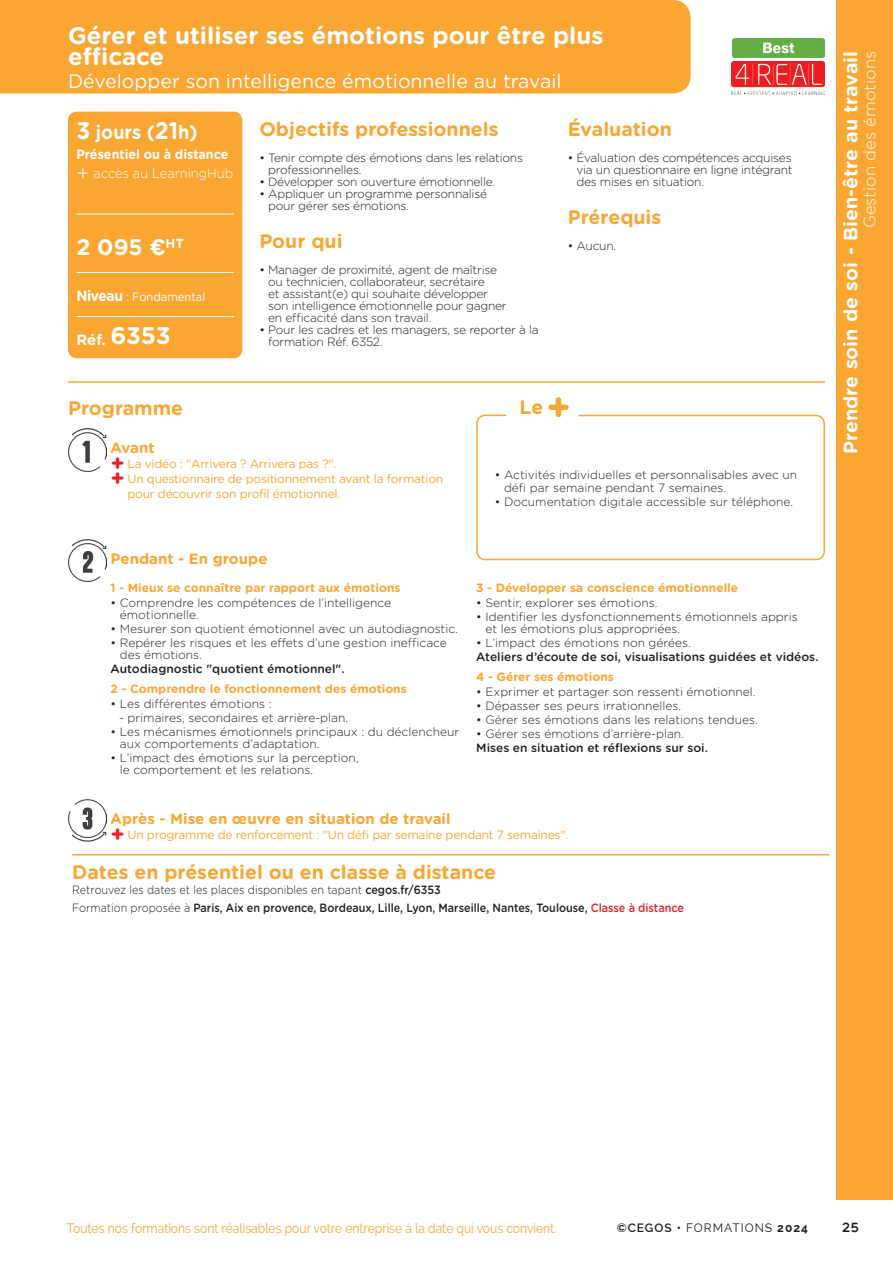
<style>
.page{position:relative;width:893px;height:1263px;background:#fff}
.page>*{position:absolute;margin:0;border:0;box-sizing:border-box;transform-origin:0 0}
.Titre_Notice_Best{font:700 24px/21px "Gotham Rounded";color:#fff}
.Réf_Best{font:700 24px "Gotham Rounded";color:#fff}
.TEXTE_-_encart_info_-_Prix_Best{font:700 22.5px "Gotham Rounded";color:#fff}
.TITRE_Obj_Pour_qui_Eval_Certif_Prérequis{font:700 19.5px "Gotham Rounded";color:#faa633}
.Sous_titre_Notice_Best{font:19.5px "Gotham Rounded";color:#fff}
._2017_domaine_haut-horizontal{font:700 19.5px "Gotham Rounded";color:#fff}
.TEXTE_-_Encart_info_-_nbr_de_jour_Best{font:700 19.5px "Gotham Rounded";color:#fff;scale:.93 1}
.Titre_Programme_Best{font:700 19.5px "Gotham Rounded";color:#faa633}
._2017_G-domaine_st{font:300 16.5px "Gotham Rounded";color:#fff}
.TITRE_Programme_AVANT_PENDANT_APRES_Best{font:700 15px "Gotham Rounded";color:#faa633}
.Réf_Best-2{font:700 15px "Gotham Rounded";color:#fff}
.Texte_phrase_tournante_1{font:13.5px "Raleway";color:#faa633;scale:.9 1}
.TEXTE_-_Encart_info_-_Distribution_Best{font:700 13.5px "Gotham Rounded";color:#fff;scale:.93 1}
.TEXTE_-_Encart_info_-_LearningHub_Best{font:300 13.5px "Gotham Rounded";color:#fff;scale:.95 1}
.Folios_D{font:500 13.5px "Ryker";color:#231f20}
.TEXTE_Programme_Best{font:300 12px/12px "Gotham Rounded";color:#231f20}
.TEXTE_Obj_Pour_qui_Eval_Certif_Prérequis{font:300 12px/12px "Gotham Rounded";letter-spacing:-.02em;color:#231f20}
.t1{font:12px/15px "Gotham Rounded";letter-spacing:-.02em;color:#faa633}
.TitreProgramme_Best{font:700 12px "Gotham Rounded";color:#faa633}
.TEXTE_Pts_forts_Best{font:300 12px/13.5px "Gotham Rounded";color:#231f20}
.TEXTE_Programme_Best-2{font:500 12px "Gotham Rounded";color:#231f20}
.Texte_Date_et_villes_Best{font:500 12px "Gotham Rounded";color:#231f20;scale:.9 1}
.Texte_Date_et_villes_Best-2{font:300 12px "Gotham Rounded";color:#231f20;scale:.9 1}
._2023_Cegos___Formations_page_D{font:12px "Raleway";letter-spacing:.08em;color:#231f20}
.TEXTE_-_Niveau_Best{font:12px "Gotham Rounded";color:#fff;scale:.93 1}
.s1{font-size:24px}
.s2{font-size:22.5px}
.s3{font-weight:700;font-size:15px}
.s4{font-size:39px}
.s5{font-weight:700;font-size:22.5px;color:#ee1d23}
.s6{font-weight:500}
.s7{font-weight:300}
.s8{color:#ee1d23}
.s9{font-weight:600}
.s10{font-weight:700}
</style>
<div class="page">
<div style="left:68px;top:112px;width:174px;height:246px;background:#faa633;border-radius:9px"></div>
<hr style="left:77px;top:214px;width:157px;height:1px;background:#fff">
<hr style="left:77px;top:272px;width:157px;height:1px;background:#fff">
<hr style="left:77px;top:316px;width:157px;height:1px;background:#fff">
<img style="left:731px;top:62px;width:94px;height:32px">
<div style="left:0;top:0;width:691px;height:94px;background:#faa633"></div>
<hr style="left:68px;top:381px;width:757px;height:2px;background:#faa633">
<div style="left:476px;top:415px;width:349px;height:145px;border:2px solid #faa633;border-radius:8px"></div>
<img style="left:68px;top:429px;width:38px;height:42px">
<img style="left:68px;top:539px;width:38px;height:42px">
<img style="left:68px;top:799px;width:38px;height:43px">
<img style="left:732px;top:38px;width:92px;height:19px">
<div style="left:836px;top:0;width:57px;height:1199px;background:#faa633"></div>
<hr style="left:72px;top:854px;width:757px;height:1px;background:#faa633">
<p class="Titre_Notice_Best" style="left:68px;top:24px;width:537px">Gérer et utiliser ses émotions pour être plus efficace</p>
<p class="Sous_titre_Notice_Best" style="left:68px;top:68px;width:495px">Développer son intelligence émotionnelle au travail</p>
<p class="TEXTE_-_Encart_info_-_nbr_de_jour_Best" style="left:77px;top:118px;width:132px"><span class="s1">3</span> jours (<span class="s1">21</span>h)</p>
<p class="TEXTE_-_Encart_info_-_Distribution_Best" style="left:77px;top:144px;width:165px">Présentiel ou à distance</p>
<p class="TEXTE_-_Encart_info_-_LearningHub_Best" style="left:77px;top:165px;width:167px"><span class="s2">+</span> accès au LearningHub</p>
<p class="TEXTE_-_encart_info_-_Prix_Best" style="left:77px;top:231px;width:109px">2 095 €<sup>HT</sup></p>
<p class="TEXTE_-_Niveau_Best" style="left:77px;top:289px;width:140px"><span class="s3">Niveau</span> : Fondamental</p>
<p class="Réf_Best-2" style="left:77px;top:328px;width:31px">Réf.</p>
<p class="Réf_Best" style="left:111px;top:318px;width:62px">6353</p>
<p class="Titre_Programme_Best" style="left:68px;top:393px;width:117px">Programme</p>
<p class="TITRE_Obj_Pour_qui_Eval_Certif_Prérequis" style="left:259px;top:115px;width:241px">Objectifs professionnels</p>
<p class="TEXTE_Obj_Pour_qui_Eval_Certif_Prérequis" style="left:268px;top:151px;width:256px;text-indent:-9px">• Tenir compte des émotions dans les relations professionnelles.</p>
<p class="TEXTE_Obj_Pour_qui_Eval_Certif_Prérequis" style="left:259px;top:175px;width:237px">• Développer son ouverture émotionnelle.</p>
<p class="TEXTE_Obj_Pour_qui_Eval_Certif_Prérequis" style="left:268px;top:187px;width:220px;text-indent:-9px">• Appliquer un programme personnalisé pour gérer ses émotions.</p>
<p class="TITRE_Obj_Pour_qui_Eval_Certif_Prérequis" style="left:259px;top:227px;width:85px">Pour qui</p>
<p class="TEXTE_Obj_Pour_qui_Eval_Certif_Prérequis" style="left:268px;top:263px;width:240px;text-indent:-9px">• Manager de proximité, agent de maîtrise ou technicien, collaborateur, secrétaire<br>et assistant(e) qui souhaite développer son intelligence émotionnelle pour gagner en efficacité dans son travail.</p>
<p class="TEXTE_Obj_Pour_qui_Eval_Certif_Prérequis" style="left:268px;top:323px;width:272px;text-indent:-9px">• Pour les cadres et les managers, se reporter à la formation Réf. 6352.</p>
<p class="TITRE_Obj_Pour_qui_Eval_Certif_Prérequis" style="left:568px;top:115px;width:106px">Évaluation</p>
<p class="TEXTE_Obj_Pour_qui_Eval_Certif_Prérequis" style="left:576px;top:151px;width:218px;text-align:justify;text-indent:-9px">• Évaluation des compétences acquises via un questionnaire en ligne intégrant des mises en situation.</p>
<p class="TITRE_Obj_Pour_qui_Eval_Certif_Prérequis" style="left:568px;top:203px;width:95px">Prérequis</p>
<p class="TEXTE_Obj_Pour_qui_Eval_Certif_Prérequis" style="left:568px;top:239px;width:50px">• Aucun.</p>
<p class="TITRE_Obj_Pour_qui_Eval_Certif_Prérequis" style="left:520px;top:393px;width:53px">Le<span class="s4">+</span></p>
<p class="TITRE_Programme_AVANT_PENDANT_APRES_Best" style="left:111px;top:437px;width:45px">Avant</p>
<p class="t1" style="left:111px;top:456px;width:227px"><span class="s5">+</span> La vidéo : "Arrivera ? Arrivera pas ?".</p>
<p class="t1" style="left:128px;top:471px;width:317px;text-indent:-17px"><span class="s5">+</span> Un questionnaire de positionnement avant la formation pour découvrir son profil émotionnel.</p>
<p class="TEXTE_Pts_forts_Best" style="left:504px;top:467px;width:295px;text-indent:-9px">• Activités individuelles et personnalisables avec un défi par semaine pendant 7 semaines.</p>
<p class="TEXTE_Pts_forts_Best" style="left:495px;top:494px;width:300px">• Documentation digitale accessible sur téléphone.</p>
<p class="TITRE_Programme_AVANT_PENDANT_APRES_Best" style="left:111px;top:547px;width:158px">Pendant - En groupe</p>
<p class="TitreProgramme_Best" style="left:111px;top:579px;width:291px">1 - Mieux se connaître par rapport aux émotions</p>
<p class="TEXTE_Programme_Best" style="left:120px;top:596px;width:273px;text-indent:-9px">• Comprendre les compétences de l’intelligence émotionnelle.</p>
<p class="TEXTE_Programme_Best" style="left:111px;top:622px;width:349px">• Mesurer son quotient émotionnel avec un autodiagnostic.</p>
<p class="TEXTE_Programme_Best" style="left:120px;top:636px;width:329px;text-indent:-9px">• Repérer les risques et les effets d’une gestion inefficace des émotions.</p>
<p class="TEXTE_Programme_Best-2" style="left:111px;top:660px;width:236px">Autodiagnostic "quotient émotionnel".</p>
<p class="TitreProgramme_Best" style="left:111px;top:680px;width:298px">2 - Comprendre le fonctionnement des émotions</p>
<p class="TEXTE_Programme_Best" style="left:111px;top:697px;width:163px">• Les différentes émotions :</p>
<p class="TEXTE_Programme_Best" style="left:119px;top:711px;width:231px">- primaires, secondaires et arrière-plan.</p>
<p class="TEXTE_Programme_Best" style="left:120px;top:725px;width:341px;text-indent:-9px">• Les mécanismes émotionnels principaux : du déclencheur aux comportements d’adaptation.</p>
<p class="TEXTE_Programme_Best" style="left:120px;top:751px;width:240px;text-indent:-9px">• L’impact des émotions sur la perception, le comportement et les relations.</p>
<p class="TitreProgramme_Best" style="left:476px;top:579px;width:264px">3 - Développer sa conscience émotionnelle</p>
<p class="TEXTE_Programme_Best" style="left:476px;top:596px;width:183px">• Sentir, explorer ses émotions.</p>
<p class="TEXTE_Programme_Best" style="left:485px;top:610px;width:314px;text-indent:-9px">• Identifier les dysfonctionnements émotionnels appris et les émotions plus appropriées.</p>
<p class="TEXTE_Programme_Best" style="left:476px;top:636px;width:216px">• L’impact des émotions non gérées.</p>
<p class="TEXTE_Programme_Best-2" style="left:476px;top:648px;width:344px">Ateliers d’écoute de soi, visualisations guidées et vidéos.</p>
<p class="TitreProgramme_Best" style="left:476px;top:668px;width:139px">4 - Gérer ses émotions</p>
<p class="TEXTE_Programme_Best" style="left:476px;top:685px;width:281px">• Exprimer et partager son ressenti émotionnel.</p>
<p class="TEXTE_Programme_Best" style="left:476px;top:699px;width:206px">• Dépasser ses peurs irrationnelles.</p>
<p class="TEXTE_Programme_Best" style="left:476px;top:713px;width:283px">• Gérer ses émotions dans les relations tendues.</p>
<p class="TEXTE_Programme_Best" style="left:476px;top:727px;width:209px">• Gérer ses émotions d’arrière-plan.</p>
<p class="TEXTE_Programme_Best-2" style="left:476px;top:739px;width:233px">Mises en situation et réflexions sur soi.</p>
<p class="TITRE_Programme_AVANT_PENDANT_APRES_Best" style="left:111px;top:808px;width:341px">Après - Mise en œuvre en situation de travail</p>
<p class="t1" style="left:111px;top:827px;width:459px"><span class="s5">+</span> Un programme de renforcement : "Un défi par semaine pendant 7 semaines".</p>
<p class="TITRE_Obj_Pour_qui_Eval_Certif_Prérequis" style="left:72px;top:858px;width:425px">Dates en présentiel ou en classe à distance</p>
<p class="Texte_Date_et_villes_Best-2" style="left:72px;top:882px;width:411px">Retrouvez les dates et les places disponibles en tapant <span class="s6">cegos.fr/6353</span></p>
<p class="Texte_Date_et_villes_Best" style="left:72px;top:899px;width:681px"><span class="s7">Formation proposée à</span> Paris, Aix en provence, Bordeaux, Lille, Lyon, Marseille, Nantes, Toulouse, <span class="s8">Classe à distance</span></p>
<p class="_2017_domaine_haut-horizontal" style="left:836px;top:454px;width:404px;rotate:-90deg">Prendre soin de soi - Bien-être au travail</p>
<p class="_2017_G-domaine_st" style="left:859px;top:228px;width:179px;rotate:-90deg">Gestion des émotions</p>
<p class="Texte_phrase_tournante_1" style="left:67px;top:1221px;width:545px">Toutes nos formations sont réalisables pour votre entreprise à la date qui vous convient.</p>
<p class="_2023_Cegos___Formations_page_D" style="left:617px;top:1221px;width:193px"><span class="s9">©CEGOS •</span> FORMATIONS <span class="s10">2024</span></p>
<p class="Folios_D" style="left:842px;top:1219px;width:19px">25</p>
</div>
